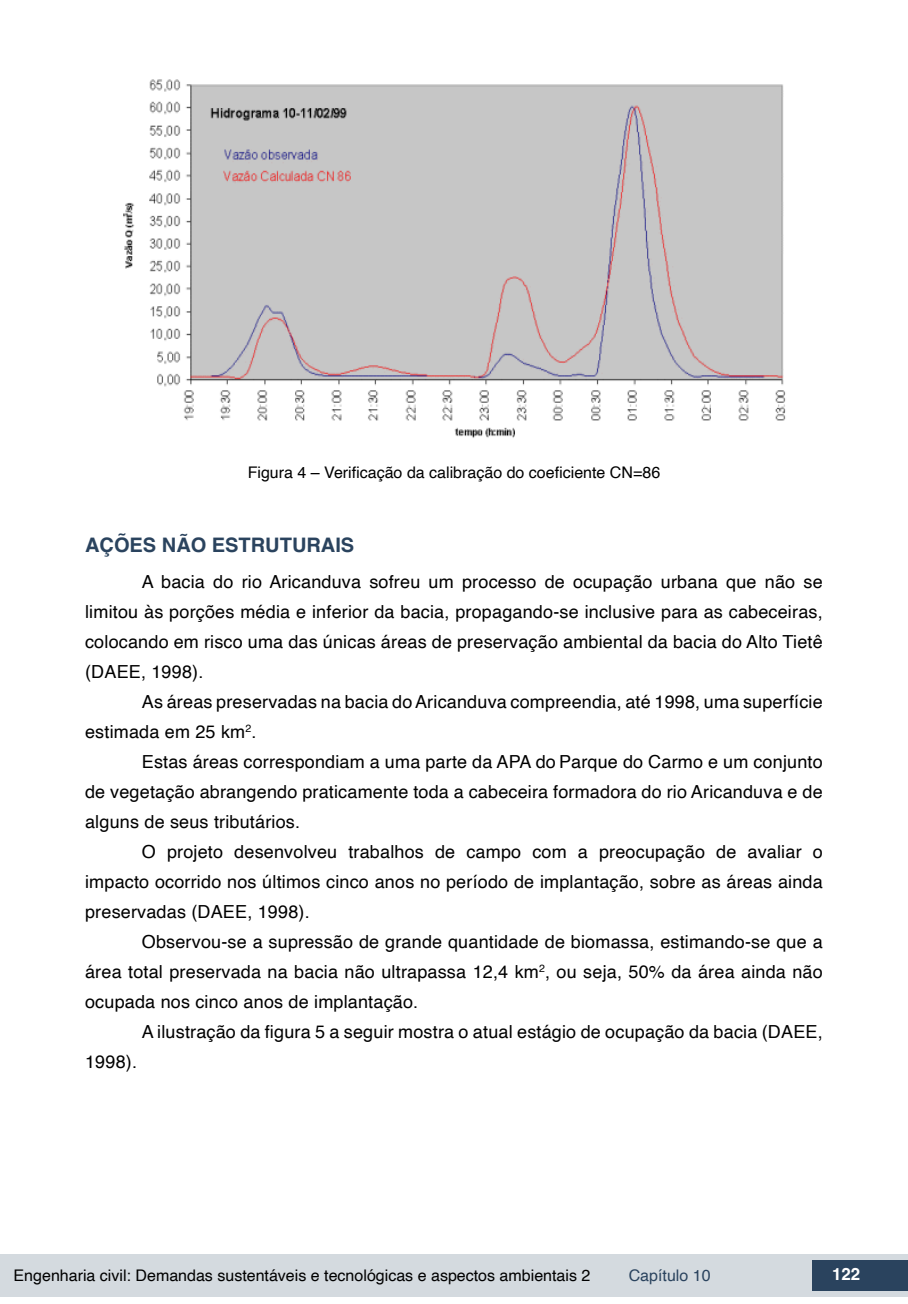
<style>
.page{position:relative;width:908px;height:1304px;background:#fff}
.page>*{position:absolute;margin:0;border:0;box-sizing:border-box;transform-origin:0 0}
.t1{font:700 20px "Helvetica";color:#2a435e}
.t2{font:18px/30px "Helvetica";letter-spacing:.01em;color:#000;text-align:justify}
.t3{font:700 16.8px "Helvetica";color:#fff}
.t4{font:16px "Helvetica";color:#000}
.t5{font:16px "Helvetica";color:#2a435e}
</style>
<div class="page">
<div style="left:0;top:1254px;width:906px;height:43px;background:#d4dadf"></div>
<div style="left:812px;top:1261px;width:95px;height:30px;background:#2a435e"></div>
<img style="left:123px;top:79px;width:663px;height:359px">
<p class="t4" style="left:247px;top:460px;width:414px">Figura 4 – Verificação da calibração do coeficiente CN=86</p>
<p class="t1" style="left:85px;top:533px;width:270px">AÇÕES NÃO ESTRUTURAIS</p>
<p class="t2" style="left:85px;top:567px;width:738px;text-indent:57px">A bacia do rio Aricanduva sofreu um processo de ocupação urbana que não se limitou às porções média e inferior da bacia, propagando-se inclusive para as cabeceiras, colocando em risco uma das únicas áreas de preservação ambiental da bacia do Alto Tietê (DAEE, 1998).</p>
<p class="t2" style="left:85px;top:687px;width:738px;text-indent:57px">As áreas preservadas na bacia do Aricanduva compreendia, até 1998, uma superfície estimada em 25 km<sup>2</sup>.</p>
<p class="t2" style="left:85px;top:747px;width:738px;text-indent:57px">Estas áreas correspondiam a uma parte da APA do Parque do Carmo e um conjunto de vegetação abrangendo praticamente toda a cabeceira formadora do rio Aricanduva e de alguns de seus tributários.</p>
<p class="t2" style="left:85px;top:837px;width:738px;text-indent:57px">O projeto desenvolveu trabalhos de campo com a preocupação de avaliar o impacto ocorrido nos últimos cinco anos no período de implantação, sobre as áreas ainda preservadas (DAEE, 1998).</p>
<p class="t2" style="left:85px;top:927px;width:738px;text-indent:57px">Observou-se a supressão de grande quantidade de biomassa, estimando-se que a área total preservada na bacia não ultrapassa 12,4 km<sup>2</sup>, ou seja, 50% da área ainda não ocupada nos cinco anos de implantação.</p>
<p class="t2" style="left:142px;top:1017px;width:682px">A ilustração da figura 5 a seguir mostra o atual estágio de ocupação da bacia (DAEE,</p>
<p class="t2" style="left:85px;top:1047px;width:53px">1998).</p>
<p class="t4" style="left:14px;top:1263px;width:578px">Engenharia civil: Demandas sustentáveis e tecnológicas e aspectos ambientais 2</p>
<p class="t5" style="left:628px;top:1263px;width:83px">Capítulo 10</p>
<p class="t3" style="left:831px;top:1264px;width:30px">122</p>
</div>
